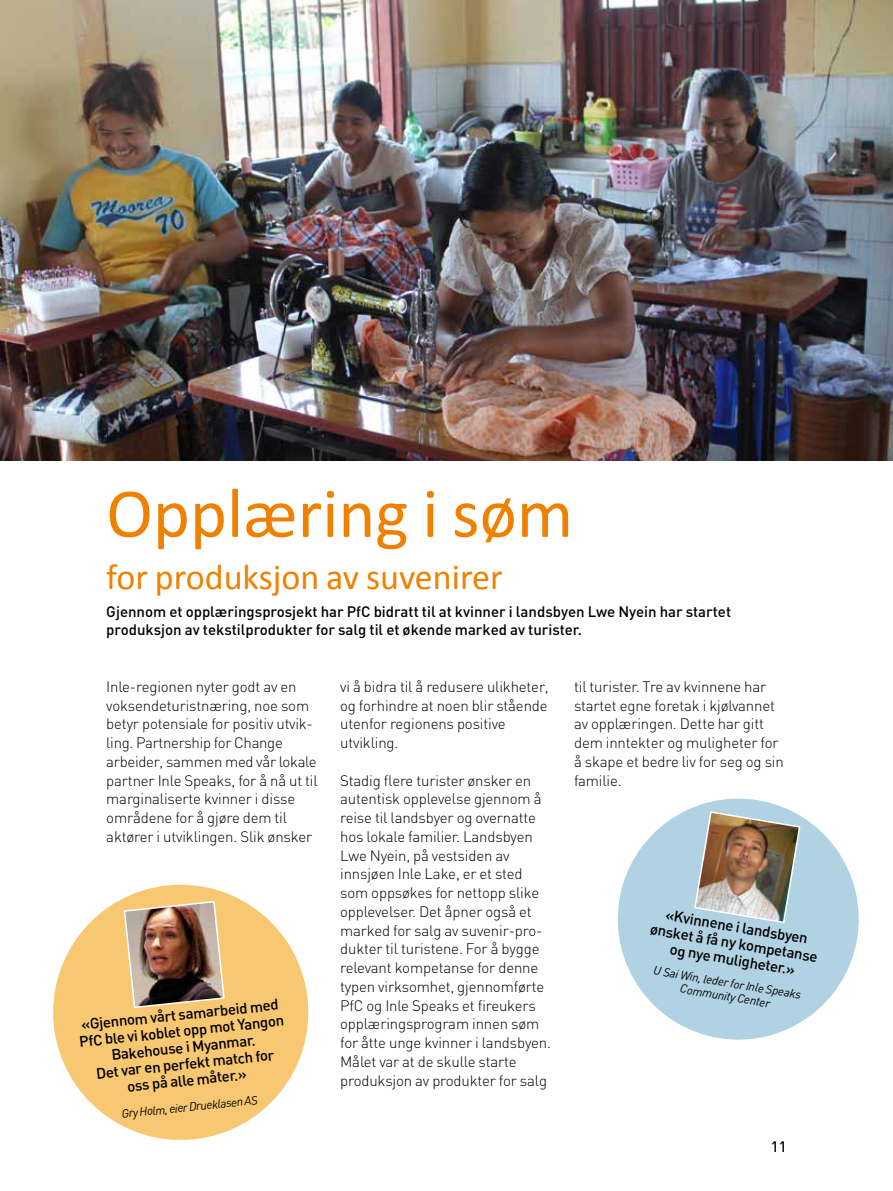
<style>
.page{position:relative;width:893px;height:1191px;background:#fff}
.page>*{position:absolute;margin:0;border:0;box-sizing:border-box;transform-origin:0 0}
.t1{font:70.5px "Calibri";color:#f08100}
.t2{font:36px "Calibri";color:#f08100}
.t3{font:300 15px/18.8px "DIN";letter-spacing:-.01em;color:#000}
.t4{font:500 15px/16.5px "DIN";color:#000;text-align:center}
.t5{font:italic 12px/13.5px "DIN";color:#000;text-align:center}
</style>
<div class="page">
<svg style="left:617px;top:798px;width:242px;height:242px;fill:#b0d2e2"></svg>
<img style="left:693px;top:810px;width:108px;height:114px">
<svg style="left:53px;top:884px;width:256px;height:256px;fill:#f7c771"></svg>
<img style="left:123px;top:900px;width:103px;height:109px">
<img style="left:0;top:0;width:893px;height:460px">
<h1 class="t1" style="left:106px;top:469px;width:468px">Opplæring i søm</h1>
<h2 class="t2" style="left:106px;top:554px;width:398px">for produksjon av suvenirer</h2>
<p class="t4" style="left:106px;top:601px;width:626px;line-height:18.8px;text-align:left">Gjennom et opplæringsprosjekt har PfC bidratt til at kvinner i landsbyen Lwe Nyein har startet produksjon av tekstilprodukter for salg til et økende marked av turister.</p>
<p class="t3" style="left:106px;top:677px;width:213px">Inle-regionen nyter godt av en voksendeturistnæring, noe som betyr potensiale for positiv utvik&shy;ling. Partnership for Change arbeider, sammen med vår lokale partner Inle Speaks, for å nå ut til marginaliserte kvinner i disse områdene for å gjøre dem til aktører i utviklingen. Slik ønsker</p>
<p class="t3" style="left:340px;top:677px;width:210px">vi å bidra til å redusere ulikheter, og forhindre at noen blir stående utenfor regionens positive utvikling.</p>
<p class="t3" style="left:340px;top:770px;width:212px">Stadig flere turister ønsker en autentisk opplevelse gjennom å reise til landsbyer og overnatte hos lokale familier. Landsbyen<br>Lwe Nyein, på vestsiden av innsjøen Inle Lake, er et sted som oppsøkes for nettopp slike opplevelser. Det åpner også et marked for salg av suvenir-pro&shy;dukter til turistene. For å bygge relevant kompetanse for denne typen virksomhet, gjennomførte<br>PfC og Inle Speaks et fireukers opplæringsprogram innen søm for åtte unge kvinner i landsbyen.<br>Målet var at de skulle starte produksjon av produkter for salg</p>
<p class="t4" style="left:77px;top:1016px;width:207px;rotate:-6deg">«Gjennom vårt samarbeid med<br>PfC ble vi koblet opp mot Yangon<br>Bakehouse i Myanmar.<br>Det var en perfekt match for<br>oss på alle måter.»</p>
<p class="t5" style="left:121px;top:1106px;width:138px;rotate:-6deg">Gry Holm, eier Drueklasen AS</p>
<p class="t3" style="left:574px;top:677px;width:211px">til turister. Tre av kvinnene har startet egne foretak i kjølvannet av opplæringen. Dette har gitt dem inntekter og muligheter for å skape et bedre liv for seg og sin familie.</p>
<p class="t4" style="left:655px;top:903px;width:171px;rotate:10deg">«Kvinnene i landsbyen ønsket å få ny kompetanse og nye muligheter.»</p>
<p class="t5" style="left:655px;top:962px;width:151px;rotate:10deg">U Sai Win, leder for Inle Speaks<br>Community Center</p>
<p class="t4" style="left:771px;top:1138px;width:17px">11</p>
</div>
